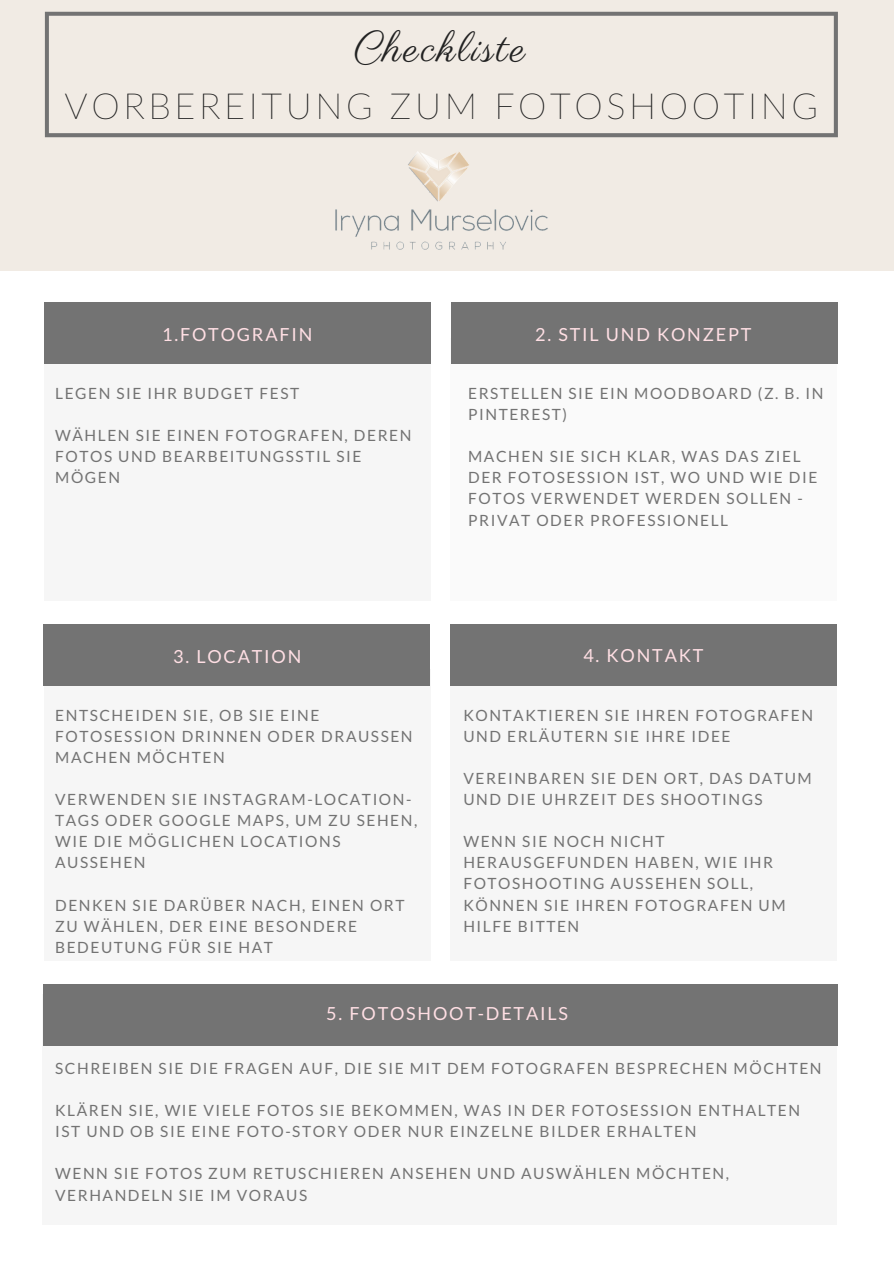
<style>
.page{position:relative;width:894px;height:1264px;background:#fff}
.page>*{position:absolute;margin:0;border:0;box-sizing:border-box;transform-origin:0 0}
.t1{font:42px "Parisienne";letter-spacing:.06em;color:#222}
.t2{font:100 36px "Lato";letter-spacing:.1em;color:#222}
.t3{font:18px "Lato";letter-spacing:.1em;color:#ffdfe4}
.t4{font:15.45px/21.1px "Lato";letter-spacing:.1em;color:#737373}
</style>
<div class="page">
<div style="left:0;top:0;width:893px;height:270px;background:#f1ebe4"></div>
<svg style="left:45px;top:12px;width:792px;height:125px"></svg>
<div style="left:44px;top:338px;width:386px;height:263px;background:#f6f6f6"></div>
<div style="left:44px;top:302px;width:386px;height:62px;background:#737373"></div>
<div style="left:451px;top:302px;width:386px;height:62px;background:#737373"></div>
<div style="left:42px;top:994px;width:794px;height:230px;background:#f6f6f6"></div>
<div style="left:43px;top:984px;width:794px;height:62px;background:#737373"></div>
<div style="left:44px;top:669px;width:386px;height:292px;background:#f6f6f6"></div>
<div style="left:450px;top:669px;width:386px;height:292px;background:#f6f6f6"></div>
<div style="left:43px;top:624px;width:386px;height:62px;background:#737373"></div>
<div style="left:450px;top:624px;width:386px;height:62px;background:#737373"></div>
<img style="left:335px;top:151px;width:213px;height:99px">
<p class="t1" style="left:354px;top:23px;width:173px">Checkliste</p>
<p class="t2" style="left:65px;top:90px;width:754px">VORBEREITUNG ZUM FOTOSHOOTING</p>
<p class="t3" style="left:162px;top:323px;width:152px">1.FOTOGRAFIN</p>
<p class="t3" style="left:535px;top:323px;width:218px">2. STIL UND KONZEPT</p>
<p class="t4" style="left:55px;top:382px;width:245px">LEGEN SIE IHR BUDGET FEST</p>
<p class="t4" style="left:55px;top:424px;width:357px">WÄHLEN SIE EINEN FOTOGRAFEN, DEREN<br>FOTOS UND BEARBEITUNGSSTIL SIE<br>MÖGEN</p>
<p class="t4" style="left:468px;top:382px;width:357px">ERSTELLEN SIE EIN MOODBOARD (Z. B. IN<br>PINTEREST)</p>
<p class="t4" style="left:468px;top:445px;width:350px">MACHEN SIE SICH KLAR, WAS DAS ZIEL<br>DER FOTOSESSION IST, WO UND WIE DIE<br>FOTOS VERWENDET WERDEN SOLLEN -<br>PRIVAT ODER PROFESSIONELL</p>
<p class="t3" style="left:173px;top:645px;width:130px">3. LOCATION</p>
<p class="t3" style="left:583px;top:644px;width:121px">4. KONTAKT</p>
<p class="t4" style="left:55px;top:704px;width:359px">ENTSCHEIDEN SIE, OB SIE EINE<br>FOTOSESSION DRINNEN ODER DRAUSSEN<br>MACHEN MÖCHTEN</p>
<p class="t4" style="left:55px;top:788px;width:363px">VERWENDEN SIE INSTAGRAM-LOCATION-<br>TAGS ODER GOOGLE MAPS, UM ZU SEHEN,<br>WIE DIE MÖGLICHEN LOCATIONS<br>AUSSEHEN</p>
<p class="t4" style="left:55px;top:894px;width:351px">DENKEN SIE DARÜBER NACH, EINEN ORT<br>ZU WÄHLEN, DER EINE BESONDERE<br>BEDEUTUNG FÜR SIE HAT</p>
<p class="t4" style="left:463px;top:704px;width:351px">KONTAKTIEREN SIE IHREN FOTOGRAFEN<br>UND ERLÄUTERN SIE IHRE IDEE</p>
<p class="t4" style="left:463px;top:767px;width:350px">VEREINBAREN SIE DEN ORT, DAS DATUM<br>UND DIE UHRZEIT DES SHOOTINGS</p>
<p class="t4" style="left:463px;top:830px;width:324px">WENN SIE NOCH NICHT<br>HERAUSGEFUNDEN HABEN, WIE IHR<br>FOTOSHOOTING AUSSEHEN SOLL,<br>KÖNNEN SIE IHREN FOTOGRAFEN UM<br>HILFE BITTEN</p>
<p class="t3" style="left:326px;top:1002px;width:243px">5. FOTOSHOOT-DETAILS</p>
<p class="t4" style="left:55px;top:1057px;width:767px">SCHREIBEN SIE DIE FRAGEN AUF, DIE SIE MIT DEM FOTOGRAFEN BESPRECHEN MÖCHTEN</p>
<p class="t4" style="left:55px;top:1099px;width:746px">KLÄREN SIE, WIE VIELE FOTOS SIE BEKOMMEN, WAS IN DER FOTOSESSION ENTHALTEN<br>IST UND OB SIE EINE FOTO-STORY ODER NUR EINZELNE BILDER ERHALTEN</p>
<p class="t4" style="left:55px;top:1162px;width:675px">WENN SIE FOTOS ZUM RETUSCHIEREN ANSEHEN UND AUSWÄHLEN MÖCHTEN,<br>VERHANDELN SIE IM VORAUS</p>
</div>
